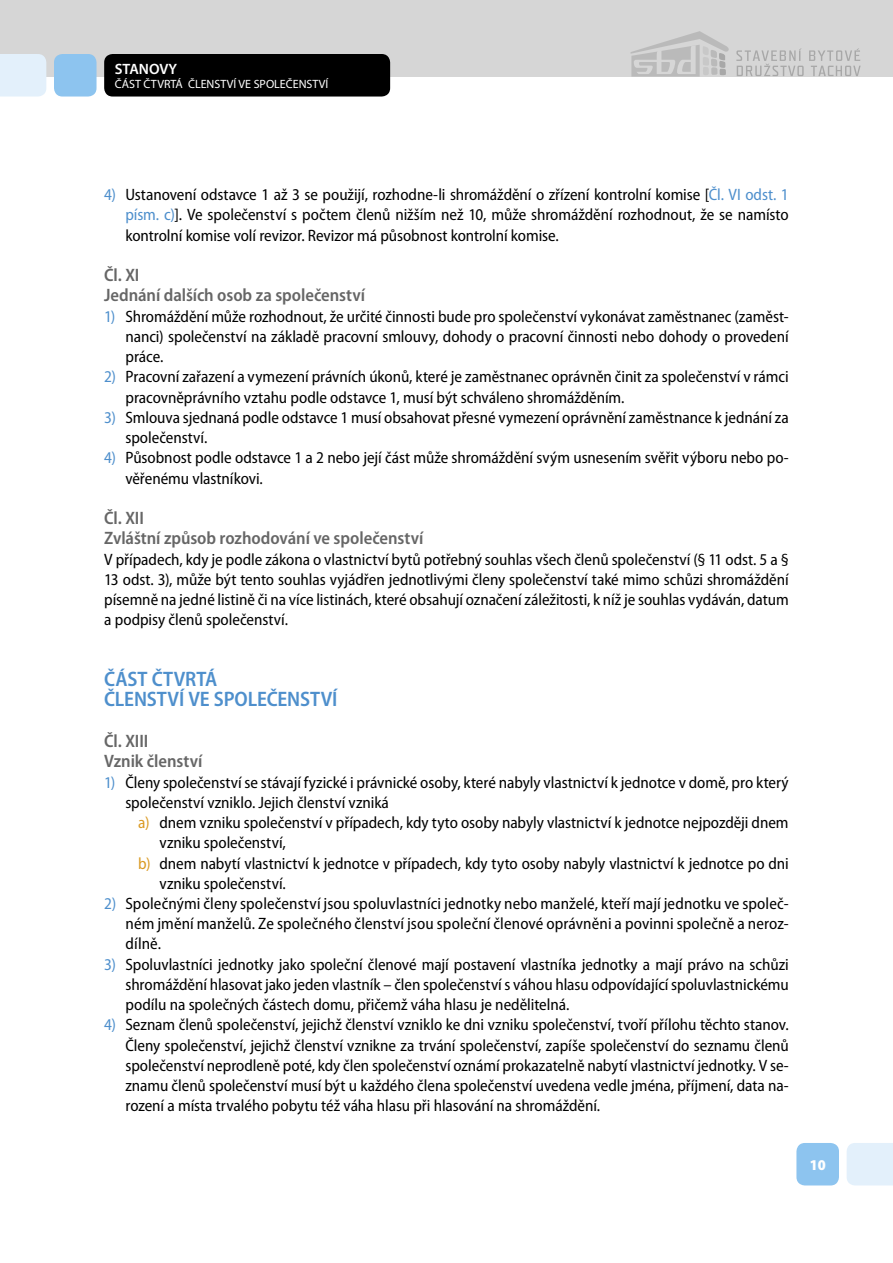
<style>
.page{position:relative;width:893px;height:1263px;background:#fff}
.page>*{position:absolute;margin:0;border:0;box-sizing:border-box;transform-origin:0 0}
.t1{font:600 semi-condensed 21px/20.2px "Myriad Pro";letter-spacing:-.005em;color:#4e8fcc}
.t2{font:600 semi-condensed 18px/20.2px "Myriad Pro";letter-spacing:-.005em;color:#666}
.t3{font:semi-condensed 16.5px/20.2px "Myriad Pro";letter-spacing:-.005em;color:#000;text-align:justify}
.t4{font:600 15px "Myriad Pro";color:#fff}
.t5{font:900 semi-condensed 15px "Myriad Pro";color:#fff}
.t6{font:12px "Myriad Pro";color:#fff}
.s1{color:#4e8fcc}
.s2{color:#da9a23}
</style>
<div class="page">
<div style="left:0;top:0;width:893px;height:77px;background:#d6d6d6"></div>
<div style="left:0;top:54px;width:46px;height:43px;background:#e3f0fb"></div>
<div style="left:847px;top:1143px;width:46px;height:42px;background:#e3f0fb"></div>
<div style="left:104px;top:54px;width:286px;height:43px;background:#000;border-radius:9px"></div>
<div style="left:54px;top:54px;width:43px;height:43px;background:#8dc4ef;border-radius:9px"></div>
<div style="left:796px;top:1143px;width:43px;height:42px;background:#8dc4ef;border-radius:9px"></div>
<svg style="left:630px;top:31px;width:99px;height:46px"></svg>
<svg style="left:736px;top:48px;width:125px;height:28px"></svg>
<p class="t4" style="left:115px;top:60px;width:64px">STANOVY</p>
<p class="t6" style="left:115px;top:78px;width:215px">ČÁST ČTVRTÁ ČLENSTVÍ VE SPOLEČENSTVÍ</p>
<p class="t3" style="left:125px;top:185px;width:665px;text-indent:-21px"><span class="s1">4)</span> Ustanovení odstavce 1 až 3 se použijí, rozhodne-li shromáždění o zřízení kontrolní komise [<span class="s1">Čl. VI odst. 1 písm. c)</span>]. Ve společenství s počtem členů nižším než 10, může shromáždění rozhodnout, že se namísto kontrolní komise volí revizor. Revizor má působnost kontrolní komise.</p>
<p class="t2" style="left:104px;top:265px;width:262px">Čl. XI<br>Jednání dalších osob za společenství</p>
<p class="t3" style="left:125px;top:306px;width:665px;text-indent:-21px"><span class="s1">1)</span> Shromáždění může rozhodnout, že určité činnosti bude pro společenství vykonávat zaměstnanec (zaměst&shy;nanci) společenství na základě pracovní smlouvy, dohody o pracovní činnosti nebo dohody o provedení práce.</p>
<p class="t3" style="left:125px;top:367px;width:665px;text-indent:-21px"><span class="s1">2)</span> Pracovní zařazení a vymezení právních úkonů, které je zaměstnanec oprávněn činit za společenství v rámci pracovněprávního vztahu podle odstavce 1, musí být schváleno shromážděním.</p>
<p class="t3" style="left:125px;top:408px;width:665px;text-indent:-21px"><span class="s1">3)</span> Smlouva sjednaná podle odstavce 1 musí obsahovat přesné vymezení oprávnění zaměstnance k jednání za společenství.</p>
<p class="t3" style="left:125px;top:448px;width:665px;text-indent:-21px"><span class="s1">4)</span> Působnost podle odstavce 1 a 2 nebo její část může shromáždění svým usnesením svěřit výboru nebo po&shy;věřenému vlastníkovi.</p>
<p class="t2" style="left:104px;top:508px;width:321px">Čl. XII<br>Zvláštní způsob rozhodování ve společenství</p>
<p class="t3" style="left:104px;top:549px;width:686px">V případech, kdy je podle zákona o vlastnictví bytů potřebný souhlas všech členů společenství (§ 11 odst. 5 a § 13 odst. 3), může být tento souhlas vyjádřen jednotlivými členy společenství také mimo schůzi shromáždění písemně na jedné listině či na více listinách, které obsahují označení záležitosti, k níž je souhlas vydáván, datum a podpisy členů společenství.</p>
<p class="t1" style="left:104px;top:669px;width:235px">ČÁST ČTVRTÁ<br>ČLENSTVÍ VE SPOLEČENSTVÍ</p>
<p class="t2" style="left:104px;top:731px;width:100px">Čl. XIII<br>Vznik členství</p>
<p class="t3" style="left:125px;top:772px;width:665px;text-indent:-21px"><span class="s1">1)</span> Členy společenství se stávají fyzické i právnické osoby, které nabyly vlastnictví k jednotce v domě, pro který společenství vzniklo. Jejich členství vzniká</p>
<p class="t3" style="left:138px;top:813px;width:652px"><span class="s2">a)</span> dnem vzniku společenství v případech, kdy tyto osoby nabyly vlastnictví k jednotce nejpozději dnem</p>
<p class="t3" style="left:159px;top:833px;width:128px">vzniku společenství,</p>
<p class="t3" style="left:138px;top:853px;width:652px"><span class="s2">b)</span> dnem nabytí vlastnictví k jednotce v případech, kdy tyto osoby nabyly vlastnictví k jednotce po dni</p>
<p class="t3" style="left:159px;top:873px;width:128px">vzniku společenství.</p>
<p class="t3" style="left:125px;top:894px;width:665px;text-indent:-21px"><span class="s1">2)</span> Společnými členy společenství jsou spoluvlastníci jednotky nebo manželé, kteří mají jednotku ve společ&shy;ném jmění manželů. Ze společného členství jsou společní členové oprávněni a povinni společně a neroz&shy;dílně.</p>
<p class="t3" style="left:125px;top:954px;width:665px;text-indent:-21px"><span class="s1">3)</span> Spoluvlastníci jednotky jako společní členové mají postavení vlastníka jednotky a mají právo na schůzi shromáždění hlasovat jako jeden vlastník – člen společenství s váhou hlasu odpovídající spoluvlastnickému podílu na společných částech domu, přičemž váha hlasu je nedělitelná.</p>
<p class="t3" style="left:125px;top:1015px;width:665px;text-indent:-21px"><span class="s1">4)</span> Seznam členů společenství, jejichž členství vzniklo ke dni vzniku společenství, tvoří přílohu těchto stanov.<br>Členy společenství, jejichž členství vznikne za trvání společenství, zapíše společenství do seznamu členů společenství neprodleně poté, kdy člen společenství oznámí prokazatelně nabytí vlastnictví jednotky. V se&shy;znamu členů společenství musí být u každého člena společenství uvedena vedle jména, příjmení, data na&shy;rození a místa trvalého pobytu též váha hlasu při hlasování na shromáždění.</p>
<p class="t5" style="left:810px;top:1156px;width:18px">10</p>
</div>
